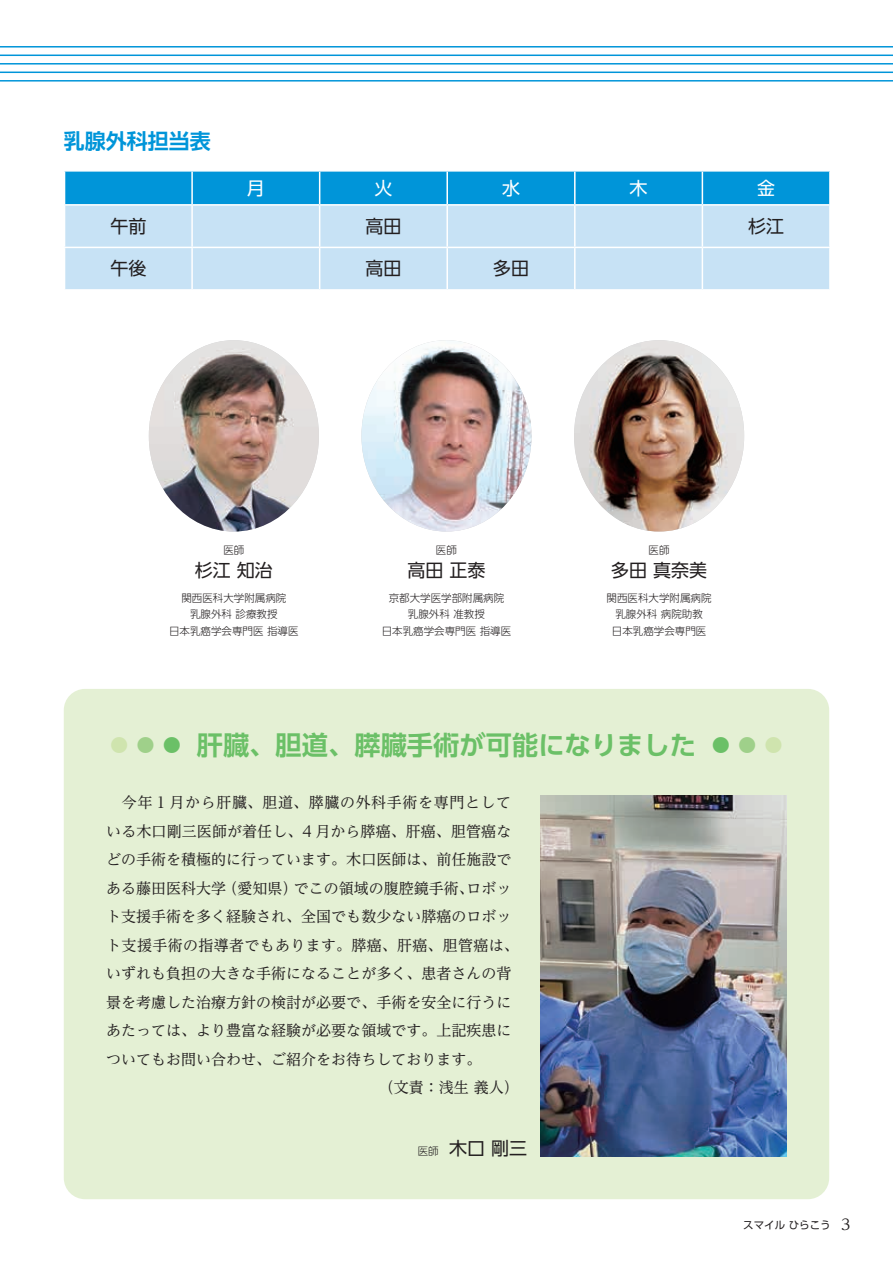
<style>
.page{position:relative;width:893px;height:1263px;background:#fff}
.page>*{position:absolute;margin:0;border:0;box-sizing:border-box;transform-origin:0 0}
.t1{font:700 26.25px "UD Shin Go Pr 6 De";color:#6bc067}
.t2{font:700 21px "UD Shin Go Pr 6 De";color:#0095d9}
.t3{font:18px "UD Shin Go Pr 6";color:#231f20}
.t4{font:18px "UD Shin Go Pr 6";color:#fff}
.t5{font:15px "UD Reimin Pr 6";color:#231f20}
.t6{font:15px "UD Reimin Pr 6";letter-spacing:.025em;color:#231f20}
.t7{font:15px "UD Reimin Pr 6";letter-spacing:.04em;color:#231f20}
.t8{font:300 10.5px/16.5px "UD Shin Go Pr 6";color:#231f20;text-align:center}
.t9{font:10.5px "UD Shin Go Pr 6";color:#231f20}
.s1{color:#cfe4ae}
.s2{color:#9fd08a}
.s3{font-weight:300;font-size:10.5px}
.s4{font-family:"UD Reimin Pr 6";font-size:15px}
</style>
<div class="page">
<hr style="left:0;top:46px;width:893px;height:2px;background:#0095d9">
<hr style="left:0;top:55px;width:893px;height:1px;background:#0095d9">
<hr style="left:0;top:63px;width:893px;height:2px;background:#0095d9">
<hr style="left:0;top:72px;width:893px;height:1px;background:#0095d9">
<hr style="left:0;top:80px;width:893px;height:2px;background:#0095d9">
<div style="left:64px;top:689px;width:765px;height:510px;background:#e4f0d4;border-radius:21px"></div>
<img style="left:574px;top:340px;width:170px;height:191px">
<img style="left:361px;top:340px;width:170px;height:191px">
<img style="left:149px;top:340px;width:170px;height:191px">
<img style="left:540px;top:795px;width:247px;height:362px">
<div style="left:65px;top:172px;width:764px;height:32px;background:#0095d9"></div>
<div style="left:65px;top:206px;width:764px;height:83px;background:#c7e2f5"></div>
<hr style="left:191px;top:172px;width:2px;height:32px;background:#fff">
<hr style="left:319px;top:172px;width:1px;height:32px;background:#fff">
<hr style="left:446px;top:172px;width:2px;height:32px;background:#fff">
<hr style="left:574px;top:172px;width:2px;height:32px;background:#fff">
<hr style="left:702px;top:172px;width:1px;height:32px;background:#fff">
<hr style="left:191px;top:206px;width:2px;height:41px;background:#fff">
<hr style="left:319px;top:206px;width:1px;height:41px;background:#fff">
<hr style="left:446px;top:206px;width:2px;height:41px;background:#fff">
<hr style="left:574px;top:206px;width:2px;height:41px;background:#fff">
<hr style="left:702px;top:206px;width:1px;height:41px;background:#fff">
<hr style="left:64px;top:247px;width:128px;height:1px;background:#fff">
<hr style="left:192px;top:247px;width:128px;height:1px;background:#fff">
<hr style="left:191px;top:248px;width:2px;height:41px;background:#fff">
<hr style="left:320px;top:247px;width:127px;height:1px;background:#fff">
<hr style="left:319px;top:248px;width:1px;height:41px;background:#fff">
<hr style="left:447px;top:247px;width:128px;height:1px;background:#fff">
<hr style="left:446px;top:248px;width:2px;height:41px;background:#fff">
<hr style="left:575px;top:247px;width:127px;height:1px;background:#fff">
<hr style="left:574px;top:248px;width:2px;height:41px;background:#fff">
<hr style="left:702px;top:247px;width:129px;height:1px;background:#fff">
<hr style="left:702px;top:248px;width:1px;height:41px;background:#fff">
<h2 class="t2" style="left:64px;top:124px;width:149px">乳腺外科担当表</h2>
<p class="t4" style="left:247px;top:173px;width:19px">月</p>
<p class="t4" style="left:374px;top:173px;width:19px">火</p>
<p class="t4" style="left:502px;top:173px;width:19px">水</p>
<p class="t4" style="left:630px;top:173px;width:19px">木</p>
<p class="t4" style="left:757px;top:173px;width:19px">金</p>
<p class="t3" style="left:110px;top:212px;width:37px">午前</p>
<p class="t3" style="left:365px;top:212px;width:37px">高田</p>
<p class="t3" style="left:748px;top:212px;width:37px">杉江</p>
<p class="t3" style="left:110px;top:254px;width:37px">午後</p>
<p class="t3" style="left:365px;top:254px;width:37px">高田</p>
<p class="t3" style="left:493px;top:254px;width:37px">多田</p>
<p class="t8" style="left:223px;top:541px;width:22px">医師</p>
<p class="t3" style="left:195px;top:555px;width:79px">杉江 知治</p>
<p class="t8" style="left:169px;top:589px;width:131px">関西医科大学附属病院<br>乳腺外科 診療教授<br>日本乳癌学会専門医 指導医</p>
<p class="t8" style="left:436px;top:541px;width:22px">医師</p>
<p class="t3" style="left:407px;top:555px;width:79px">高田 正泰</p>
<p class="t8" style="left:382px;top:589px;width:131px">京都大学医学部附属病院<br>乳腺外科 准教授<br>日本乳癌学会専門医 指導医</p>
<p class="t8" style="left:649px;top:541px;width:22px">医師</p>
<p class="t3" style="left:611px;top:555px;width:97px">多田 真奈美</p>
<p class="t8" style="left:607px;top:589px;width:106px">関西医科大学附属病院乳腺外科 病院助教<br>日本乳癌学会専門医</p>
<h1 class="t1" style="left:106px;top:723px;width:682px"><span class="s1">⃝</span><span class="s2">⃝</span>⃝ 肝臓、胆道、膵臓手術が可能になりました ⃝<span class="s2">⃝</span><span class="s1">⃝</span></h1>
<p class="t7" style="left:106px;top:790px;width:406px">　今年 1 月から肝臓、胆道、膵臓の外科手術を専門として</p>
<p class="t5" style="left:106px;top:819px;width:406px">いる木口剛三医師が着任し、4 月から膵癌、肝癌、胆管癌な</p>
<p class="t5" style="left:106px;top:847px;width:406px">どの手術を積極的に行っています。木口医師は、前任施設で</p>
<p class="t5" style="left:106px;top:876px;width:406px">ある藤田医科大学（愛知県）でこの領域の腹腔鏡手術、ロボッ</p>
<p class="t5" style="left:106px;top:904px;width:406px">ト支援手術を多く経験され、全国でも数少ない膵癌のロボッ</p>
<p class="t6" style="left:106px;top:933px;width:414px">ト支援手術の指導者でもあります。膵癌、肝癌、胆管癌は、</p>
<p class="t5" style="left:106px;top:961px;width:406px">いずれも負担の大きな手術になることが多く、患者さんの背</p>
<p class="t5" style="left:106px;top:990px;width:406px">景を考慮した治療方針の検討が必要で、手術を安全に行うに</p>
<p class="t5" style="left:106px;top:1018px;width:406px">あたっては、より豊富な経験が必要な領域です。上記疾患に</p>
<p class="t5" style="left:106px;top:1047px;width:376px">ついてもお問い合わせ、ご紹介をお待ちしております。</p>
<p class="t5" style="left:379px;top:1075px;width:141px">（文責：浅生 義人）</p>
<p class="t3" style="left:418px;top:1133px;width:111px"><span class="s3">医師　</span>木口 剛三</p>
<p class="t9" style="left:743px;top:1216px;width:109px">スマイル ひらこう　<span class="s4">3</span></p>
</div>
